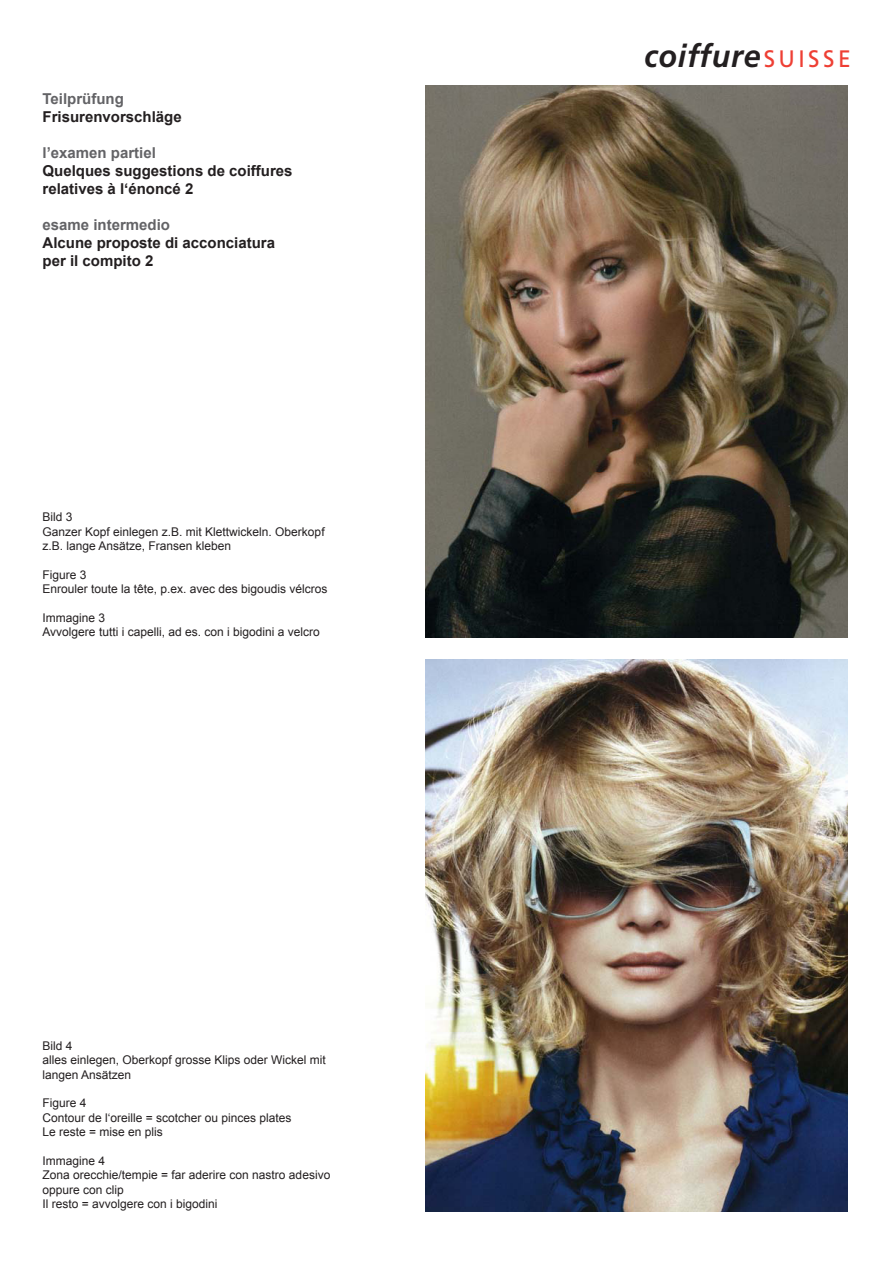
<style>
.page{position:relative;width:893px;height:1263px;background:#fff}
.page>*{position:absolute;margin:0;border:0;box-sizing:border-box;transform-origin:0 0}
.t1{font:italic 700 31.8px "Frutiger";letter-spacing:.025em;color:#231f20;scale:.96 1}
.t2{font:700 15px "Arial";color:#231f20}
.t3{font:700 15px "Arial";color:#636366}
.t4{font:12px/14.4px "Arial";color:#231f20}
.s1{font-weight:400;font-style:normal;font-size:23.85px;color:#ee3f34}
</style>
<div class="page">
<img style="left:425px;top:85px;width:422px;height:553px">
<img style="left:426px;top:659px;width:421px;height:553px">
<p class="t3" style="left:43px;top:91px;width:83px">Teilprüfung</p>
<p class="t2" style="left:43px;top:109px;width:141px">Frisurenvorschläge</p>
<p class="t3" style="left:43px;top:145px;width:115px">l’examen partiel</p>
<p class="t2" style="left:43px;top:163px;width:252px">Quelques suggestions de coiffures</p>
<p class="t2" style="left:43px;top:181px;width:152px">relatives à l‘énoncé 2</p>
<p class="t3" style="left:43px;top:217px;width:129px">esame intermedio</p>
<p class="t2" style="left:43px;top:235px;width:234px">Alcune proposte di acconciatura</p>
<p class="t2" style="left:43px;top:253px;width:112px">per il compito 2</p>
<p class="t4" style="left:43px;top:510px;width:32px">Bild 3</p>
<p class="t4" style="left:43px;top:524px;width:284px">Ganzer Kopf einlegen z.B. mit Klettwickeln. Oberkopf z.B. lange Ansätze, Fransen kleben</p>
<p class="t4" style="left:43px;top:567px;width:46px">Figure 3</p>
<p class="t4" style="left:43px;top:582px;width:286px">Enrouler toute la tête, p.ex. avec des bigoudis vélcros</p>
<p class="t4" style="left:43px;top:610px;width:64px">Immagine 3</p>
<p class="t4" style="left:43px;top:625px;width:279px">Avvolgere tutti i capelli, ad es. con i bigodini a velcro</p>
<p class="t4" style="left:43px;top:1038px;width:32px">Bild 4</p>
<p class="t4" style="left:43px;top:1053px;width:285px">alles einlegen, Oberkopf grosse Klips oder Wickel mit langen Ansätzen</p>
<p class="t4" style="left:43px;top:1096px;width:46px">Figure 4</p>
<p class="t4" style="left:43px;top:1110px;width:251px">Contour de l‘oreille = scotcher ou pinces plates</p>
<p class="t4" style="left:43px;top:1125px;width:122px">Le reste = mise en plis</p>
<p class="t4" style="left:43px;top:1153px;width:64px">Immagine 4</p>
<p class="t4" style="left:43px;top:1168px;width:289px">Zona orecchie/tempie = far aderire con nastro adesivo oppure con clip</p>
<p class="t4" style="left:43px;top:1197px;width:177px">Il resto = avvolgere con i bigodini</p>
<h1 class="t1" style="left:644px;top:37px;width:217px">coiffure<span class="s1">S U I S S E</span></h1>
</div>
